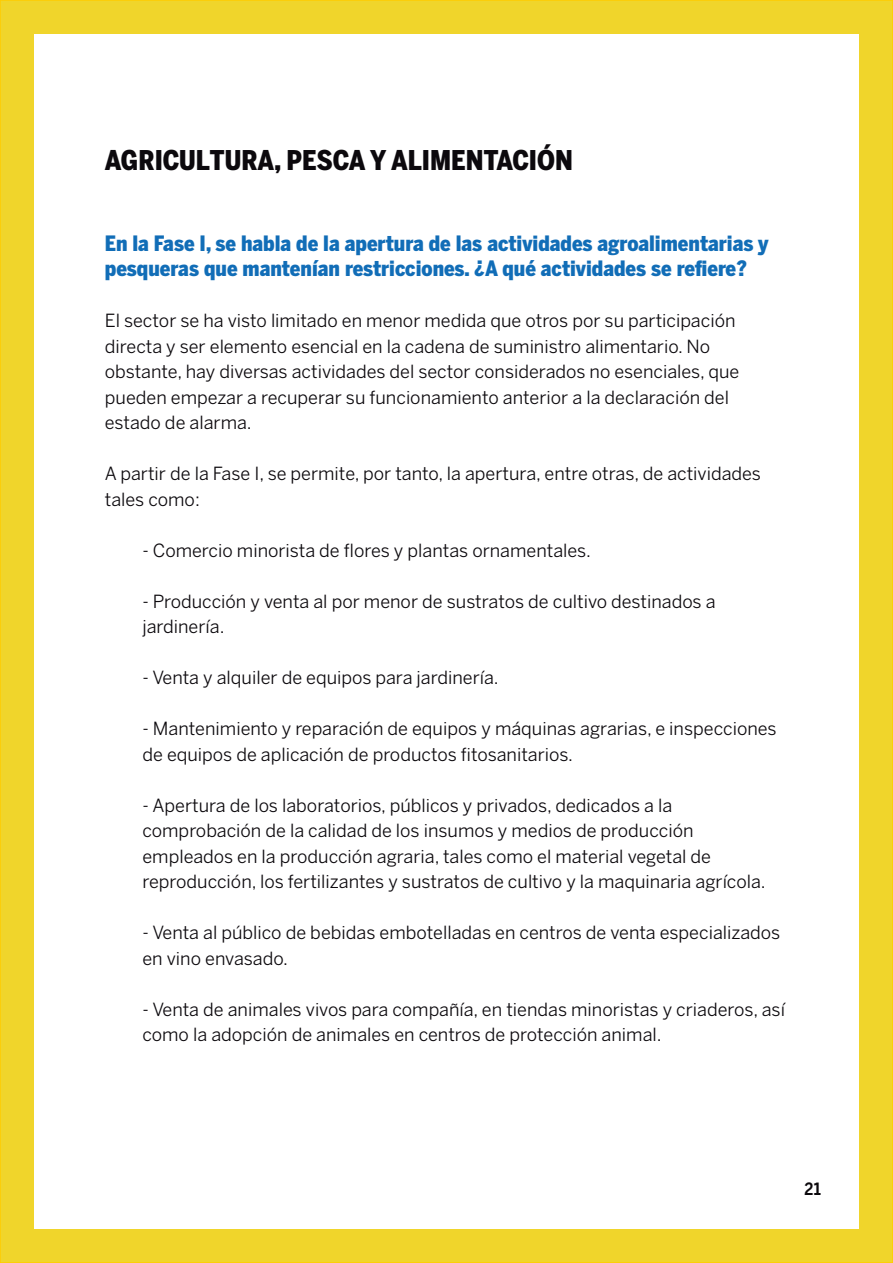
<style>
.page{position:relative;width:893px;height:1263px;background:#f0d52b}
.page>*{position:absolute;margin:0;border:0;box-sizing:border-box;transform-origin:0 0}
.t1{font:900 27px "Benton Sans Cond";color:#0c090d}
.t2{font:900 21px/25.5px "Benton Sans Cond";color:#116db7}
.t3{font:21px "Benton Sans Cond Medium SC";color:#0c090d}
.t4{font:18px/25.5px "Benton Sans";color:#0c090d}
</style>
<div class="page">
<div style="left:34px;top:34px;width:825px;height:1195px;background:#fff"></div>
<h1 class="t1" style="left:105px;top:144px;width:470px">AGRICULTURA, PESCA Y ALIMENTACIÓN</h1>
<p class="t2" style="left:105px;top:230px;width:665px">En la Fase I, se habla de la apertura de las actividades agroalimentarias y pesqueras que mantenían restricciones. ¿A qué actividades se refiere?</p>
<p class="t4" style="left:105px;top:308px;width:636px">El sector se ha visto limitado en menor medida que otros por su participación directa y ser elemento esencial en la cadena de suministro alimentario. No obstante, hay diversas actividades del sector considerados no esenciales, que pueden empezar a recuperar su funcionamiento anterior a la declaración del estado de alarma.</p>
<p class="t4" style="left:105px;top:461px;width:658px">A partir de la Fase I, se permite, por tanto, la apertura, entre otras, de actividades tales como:</p>
<p class="t4" style="left:142px;top:537px;width:450px">- Comercio minorista de flores y plantas ornamentales.</p>
<p class="t4" style="left:142px;top:588px;width:575px">- Producción y venta al por menor de sustratos de cultivo destinados a jardinería.</p>
<p class="t4" style="left:142px;top:665px;width:358px">- Venta y alquiler de equipos para jardinería.</p>
<p class="t4" style="left:142px;top:716px;width:636px">- Mantenimiento y reparación de equipos y máquinas agrarias, e inspecciones de equipos de aplicación de productos fitosanitarios.</p>
<p class="t4" style="left:142px;top:792px;width:625px">- Apertura de los laboratorios, públicos y privados, dedicados a la comprobación de la calidad de los insumos y medios de producción empleados en la producción agraria, tales como el material vegetal de reproducción, los fertilizantes y sustratos de cultivo y la maquinaria agrícola.</p>
<p class="t4" style="left:142px;top:920px;width:639px">- Venta al público de bebidas embotelladas en centros de venta especializados en vino envasado.</p>
<p class="t4" style="left:142px;top:996px;width:644px">- Venta de animales vivos para compañía, en tiendas minoristas y criaderos, así como la adopción de animales en centros de protección animal.</p>
<p class="t3" style="left:804px;top:1175px;width:19px">21</p>
</div>
